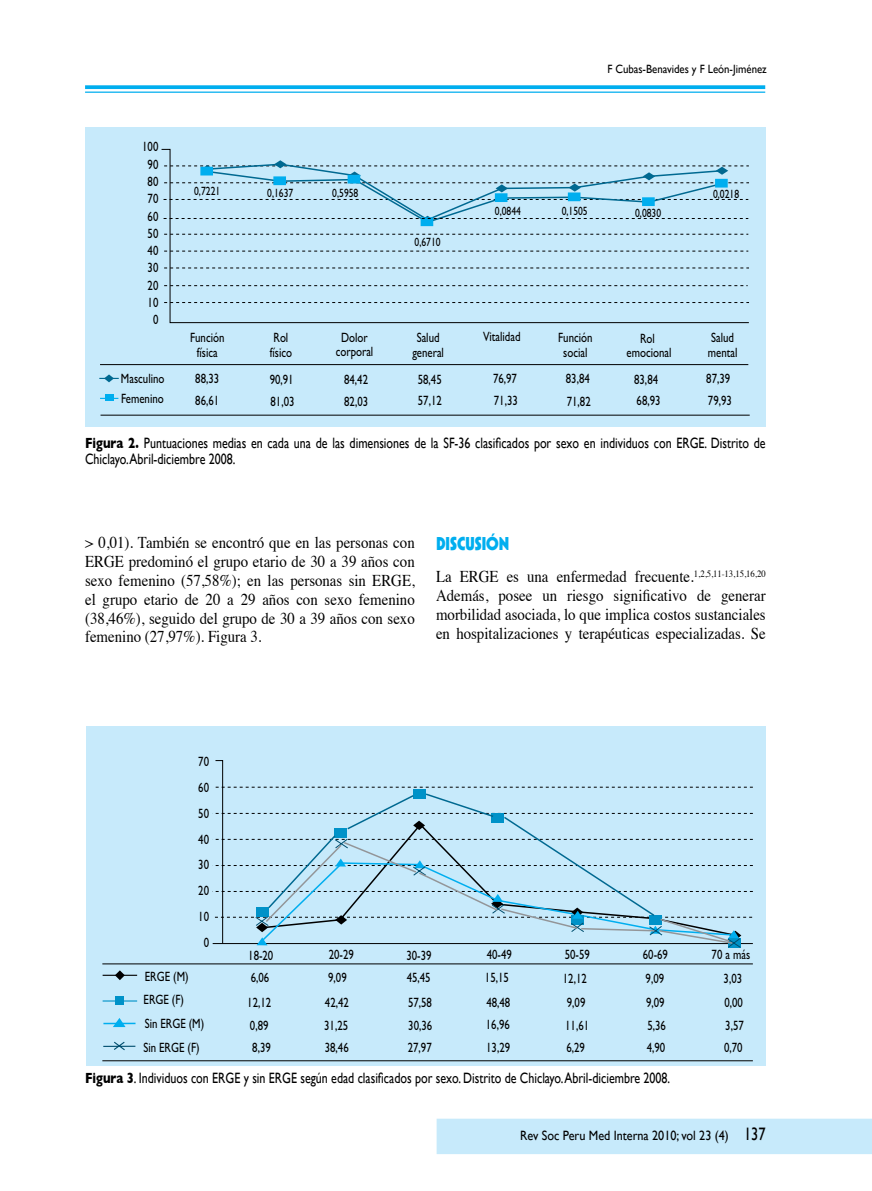
<style>
.page{position:relative;width:872px;height:1191px;background:#fff}
.page>*{position:absolute;margin:0;border:0;box-sizing:border-box;transform-origin:0 0}
.t1{font:900 18px "Kabel";color:#00aeef;scale:.9 1}
.t2{font:16.5px/18.8px "Times";color:#000;text-align:justify;scale:.9 1}
.t3{font:15px/16.5px "Gill Sans";color:#000;scale:.8 1}
.t4{font:13.5px/17.2px "Gill Sans";color:#000;scale:.8 1}
.t5{font:13.5px "Gill Sans";color:#000;scale:.9 1}
.t6{font:12px "Gill Sans";color:#000;scale:.8 1}
.t7{font:12px "Gill Sans";color:#000;scale:.9 1}
.s1{font-weight:700}
.s2{font-size:18px}
</style>
<div class="page">
<div style="left:436px;top:1118px;width:436px;height:36px;background:#c7eafb"></div>
<svg style="left:85px;top:85px;width:680px;height:4px;background:#13b4f0"></svg>
<hr style="left:85px;top:92px;width:680px;height:1px;background:#00aeef">
<div style="left:85px;top:128px;width:680px;height:299px;background:#c7eafb"></div>
<svg style="left:161px;top:149px;width:588px;height:174px"></svg>
<div style="left:420px;top:217px;width:13px;height:9px;background:#00aeef"></div>
<svg style="left:99px;top:374px;width:20px;height:8px"></svg>
<div style="left:105px;top:394px;width:9px;height:7px;background:#00aeef"></div>
<svg style="left:163px;top:160px;width:586px;height:64px"></svg>
<hr style="left:100px;top:364px;width:648px;height:1px;background:#000">
<hr style="left:100px;top:415px;width:649px;height:1px;background:#000">
<div style="left:86px;top:726px;width:679px;height:340px;background:#c7eafb"></div>
<hr style="left:102px;top:963px;width:651px;height:1px;background:#000">
<hr style="left:102px;top:1060px;width:651px;height:1px;background:#000">
<hr style="left:103px;top:974px;width:34px;height:1px;background:#000">
<svg style="left:115px;top:970px;width:10px;height:10px"></svg>
<hr style="left:103px;top:1000px;width:34px;height:1px;background:#0092c8">
<div style="left:115px;top:996px;width:9px;height:8px;background:#0092c8"></div>
<svg style="left:113px;top:1018px;width:12px;height:9px"></svg>
<hr style="left:103px;top:1022px;width:32px;height:2px;background:#00aeef">
<svg style="left:103px;top:1041px;width:33px;height:10px"></svg>
<svg style="left:212px;top:760px;width:541px;height:185px"></svg>
<svg style="left:255px;top:838px;width:486px;height:110px"></svg>
<svg style="left:267px;top:792px;width:389px;height:48px"></svg>
<svg style="left:264px;top:840px;width:470px;height:105px"></svg>
<p class="t4" style="left:142px;top:138px;width:22px;text-align:right">100<br>90<br>80<br>70<br>60<br>50<br>40<br>30<br>20<br>10<br>0</p>
<p class="t6" style="left:194px;top:184px;width:34px">0,7221</p>
<p class="t6" style="left:267px;top:186px;width:34px">0,1637</p>
<p class="t6" style="left:332px;top:186px;width:34px">0,5958</p>
<p class="t6" style="left:414px;top:235px;width:34px">0,6710</p>
<p class="t7" style="left:607px;top:62px;width:179px">F Cubas-Benavides y F León-Jiménez</p>
<p class="t6" style="left:495px;top:204px;width:34px">0,0844</p>
<p class="t6" style="left:561px;top:204px;width:34px">0,1505</p>
<p class="t6" style="left:635px;top:205px;width:34px">0,0830</p>
<p class="t6" style="left:713px;top:187px;width:34px">0,0218</p>
<p class="t4" style="left:190px;top:330px;width:44px;line-height:14.4px;text-align:center">Función física</p>
<p class="t4" style="left:270px;top:330px;width:29px;line-height:14.4px">Rol físico</p>
<p class="t4" style="left:336px;top:330px;width:48px;line-height:14.4px;text-align:center">Dolor corporal</p>
<p class="t4" style="left:412px;top:330px;width:41px;line-height:14.4px;text-align:center">Salud general</p>
<p class="t4" style="left:483px;top:328px;width:48px">Vitalidad</p>
<p class="t4" style="left:558px;top:330px;width:44px;line-height:14.4px;text-align:center">Función social</p>
<p class="t4" style="left:708px;top:330px;width:38px;line-height:14.4px">Salud mental</p>
<p class="t4" style="left:626px;top:331px;width:58px;line-height:14.4px;text-align:center">Rol emocional</p>
<p class="t4" style="left:270px;top:370px;width:31px">90,91</p>
<p class="t4" style="left:344px;top:368px;width:32px;line-height:21.9px">84,42<br>82,03</p>
<p class="t4" style="left:418px;top:369px;width:32px;line-height:20.9px">58,45<br>57,12</p>
<p class="t4" style="left:493px;top:368px;width:33px;line-height:21.9px">76,97<br>71,33</p>
<p class="t4" style="left:566px;top:367px;width:33px;line-height:22.4px">83,84<br>71,82</p>
<p class="t4" style="left:634px;top:368px;width:35px;line-height:21.3px">83,84<br>68,93</p>
<p class="t4" style="left:706px;top:367px;width:34px;line-height:22.4px">87,39<br>79,93</p>
<p class="t4" style="left:121px;top:369px;width:56px">Masculino</p>
<p class="t4" style="left:195px;top:370px;width:31px">88,33</p>
<p class="t4" style="left:121px;top:389px;width:55px">Femenino</p>
<p class="t4" style="left:195px;top:392px;width:31px">86,61</p>
<p class="t4" style="left:270px;top:392px;width:31px">81,03</p>
<p class="t3" style="left:85px;top:434px;width:852px"><span class="s1">Figura 2.</span> Puntuaciones medias en cada una de las dimensiones de la SF-36 clasificados por sexo en individuos con ERGE. Distrito de<br>Chiclayo. Abril-diciembre 2008.</p>
<p class="t2" style="left:85px;top:532px;width:368px">&gt; 0,01). También se encontró que en las personas con ERGE predominó el grupo etario de 30 a 39 años con sexo femenino (57,58%); en las personas sin ERGE, el grupo etario de 20 a 29 años con sexo femenino (38,46%), seguido del grupo de 30 a 39 años con sexo femenino (27,97%). Figura 3.</p>
<p class="t1" style="left:436px;top:532px;width:83px">DISCUSIÓN</p>
<p class="t2" style="left:436px;top:565px;width:368px">La ERGE es una enfermedad frecuente.<sup>1,2,5,11-13,15,16,20<br></sup>Además, posee un riesgo significativo de generar morbilidad asociada, lo que implica costos sustanciales en hospitalizaciones y terapéuticas especializadas. Se</p>
<p class="t4" style="left:198px;top:749px;width:15px;line-height:25.8px;text-align:center">70<br>60<br>50<br>40<br>30<br>20<br>10<br>0</p>
<p class="t4" style="left:144px;top:964px;width:58px;line-height:23.4px">ERGE (M)<br>ERGE (F)</p>
<p class="t4" style="left:143px;top:1038px;width:72px">Sin ERGE (F)</p>
<p class="t4" style="left:145px;top:1015px;width:76px">Sin ERGE (M)</p>
<p class="t4" style="left:248px;top:946px;width:33px">18-20</p>
<p class="t4" style="left:329px;top:946px;width:33px">20-29</p>
<p class="t4" style="left:406px;top:946px;width:33px">30-39</p>
<p class="t4" style="left:487px;top:946px;width:33px">40-49</p>
<p class="t4" style="left:563px;top:942px;width:35px;line-height:23.5px">50-59<br>12,12<br>9,09<br>11,61</p>
<p class="t4" style="left:566px;top:1038px;width:25px">6,29</p>
<p class="t4" style="left:247px;top:966px;width:31px;line-height:23.7px">6,06<br>12,12<br>0,89</p>
<p class="t4" style="left:252px;top:1038px;width:25px">8,39</p>
<p class="t4" style="left:325px;top:965px;width:31px;line-height:24.3px">9,09<br>42,42</p>
<p class="t4" style="left:324px;top:1014px;width:32px;line-height:22px">31,25<br>38,46</p>
<p class="t4" style="left:407px;top:965px;width:33px;line-height:24.3px">45,45<br>57,58</p>
<p class="t4" style="left:408px;top:1014px;width:32px;line-height:21.9px">30,36<br>27,97</p>
<p class="t4" style="left:485px;top:965px;width:33px;line-height:24.3px">15,15<br>48,48</p>
<p class="t4" style="left:486px;top:1013px;width:32px;line-height:22.4px">16,96<br>13,29</p>
<p class="t4" style="left:643px;top:945px;width:33px">60-69</p>
<p class="t4" style="left:711px;top:946px;width:50px">70 a más</p>
<p class="t4" style="left:645px;top:969px;width:25px">9,09</p>
<p class="t4" style="left:723px;top:966px;width:27px;line-height:23.7px">3,03<br>0,00<br>3,57</p>
<p class="t4" style="left:724px;top:1038px;width:25px">0,70</p>
<p class="t4" style="left:646px;top:990px;width:26px;line-height:23.1px">9,09<br>5,36</p>
<p class="t4" style="left:647px;top:1038px;width:25px">4,90</p>
<p class="t3" style="left:85px;top:1069px;width:733px"><span class="s1">Figura 3</span>. Individuos con ERGE y sin ERGE según edad clasificados por sexo. Distrito de Chiclayo. Abril-diciembre 2008.</p>
<p class="t5" style="left:520px;top:1127px;width:274px">Rev Soc Peru Med Interna 2010; vol 23 (4) <span class="s2">137</span></p>
</div>
